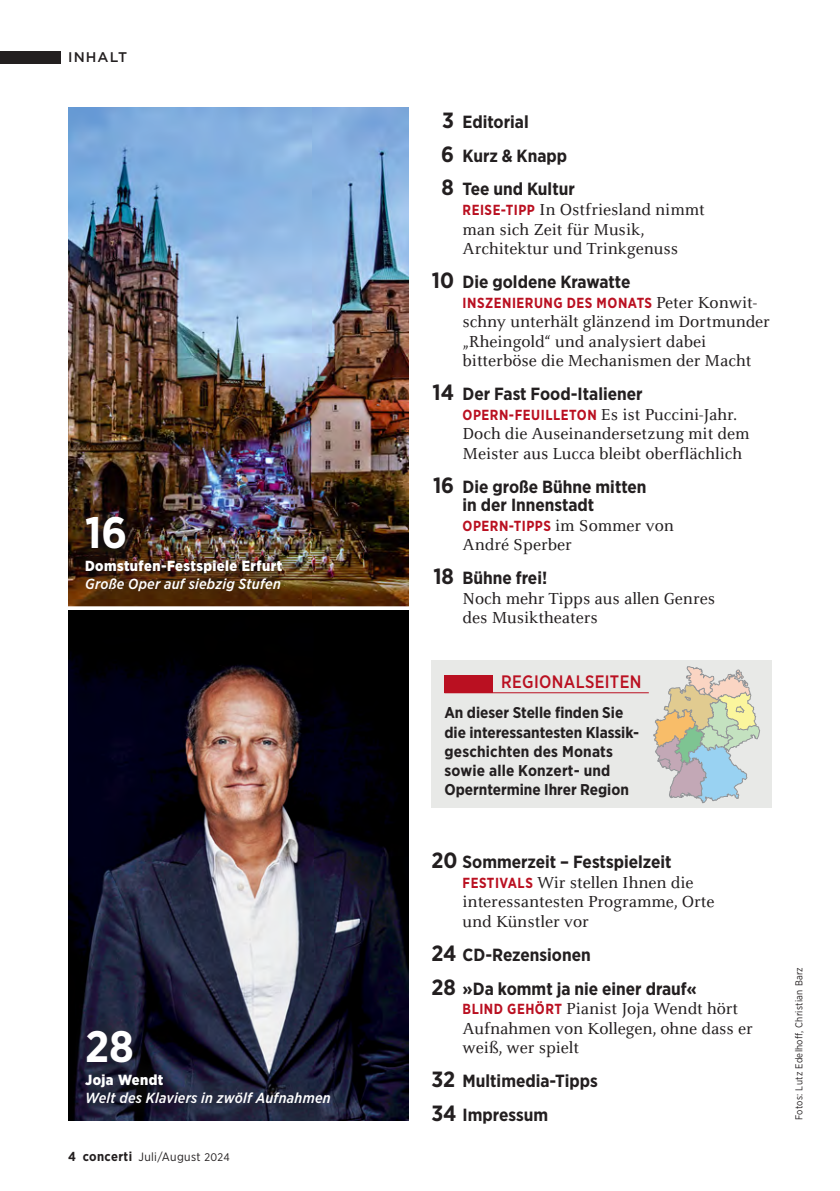
<style>
.page{position:relative;width:840px;height:1191px;background:#fff}
.page>*{position:absolute;margin:0;border:0;box-sizing:border-box;transform-origin:0 0}
.t1{font:700 44px "Gotham Narrow";color:#fff}
.t2{font:500 18px "Gotham Narrow";letter-spacing:.02em;color:#ba1021;scale:.95 1}
.t3{font:700 17.6px/33.8px "Gotham Narrow";color:#231f20}
.t4{font:16.8px/19.6px "Celeste Small Text";letter-spacing:-.005em;color:#231f20;scale:.94 1}
.t5{font:700 15.6px/19.2px "Gotham Narrow";color:#231f20}
.t6{font:700 14.6px "Gotham Narrow";letter-spacing:.04em;color:#ba1021;scale:.94 1}
.t7{font:900 14.6px/18px "Gotham Narrow";letter-spacing:.03em;color:#fff}
.t8{font:italic 500 14.6px/18px "Gotham Narrow";letter-spacing:.015em;color:#fff}
.t9{font:500 14px "Gotham";letter-spacing:.08em;color:#231f20}
.t10{font:12px "Gotham Narrow";letter-spacing:.03em;color:#231f20}
.t11{font:10px "Gotham Narrow";letter-spacing:.03em;color:#231f20;scale:.95 1}
.s1{font-weight:500;font-style:italic}
.s2{font-weight:900;font-style:normal}
.s3{font-weight:700;font-size:13px}
.s4{font-size:11px}
.s5{font-size:22px}
.s6{font-family:"Gotham Narrow";font-weight:700;font-size:14.6px;color:#ba1021}
.s7{font-family:"Celeste Small Text";font-weight:400;font-size:16.8px;color:#231f20}
</style>
<div class="page">
<div style="left:0;top:51px;width:61px;height:12px;background:#231f20"></div>
<img style="left:68px;top:610px;width:340px;height:510px">
<img style="left:68px;top:108px;width:340px;height:498px">
<div style="left:431px;top:660px;width:340px;height:148px;background:#e8e9e7"></div>
<hr style="left:444px;top:692px;width:204px;height:1px;background:#ba1021">
<div style="left:444px;top:674px;width:49px;height:18px;background:#ba1021"></div>
<svg style="left:653px;top:666px;width:106px;height:137px"></svg>
<img style="left:68px;top:498px;width:231px;height:109px">
<svg style="left:68px;top:1012px;width:279px;height:109px;background:#222439"></svg>
<p class="t9" style="left:68px;top:48px;width:61px">INHALT</p>
<p class="t1" style="left:85px;top:504px;width:44px">16</p>
<p class="t7" style="left:85px;top:557px;width:198px">Domstufen-Festspiele Erfurt<br><span class="s1">Große Oper auf siebzig Stufen</span></p>
<p class="t1" style="left:85px;top:1017px;width:50px">28</p>
<p class="t8" style="left:85px;top:1070px;width:247px"><span class="s2">Joja Wendt<br></span>Welt des Klaviers in zwölf Aufnahmen</p>
<p class="t10" style="left:68px;top:1149px;width:163px"><span class="s3">4 concerti</span> Juli/August <span class="s4">2024</span></p>
<p class="t3" style="left:441px;top:105px;width:135px"><span class="s5">3</span> Editorial<br><span class="s5">6</span> Kurz &amp; Knapp<br><span class="s5">8</span> Tee und Kultur</p>
<p class="t4" style="left:462px;top:200px;width:259px"><span class="s6">REISE-TIPP</span> In Ostfriesland nimmt man sich Zeit für Musik,<br>Architektur und Trinkgenuss</p>
<p class="t3" style="left:431px;top:265px;width:200px"><span class="s5">10</span> Die goldene Krawatte</p>
<p class="t6" style="left:462px;top:293px;width:315px">INSZENIERUNG DES MONATS <span class="s7">Peter Konwit-</span></p>
<p class="t4" style="left:462px;top:312px;width:328px">schny unterhält glänzend im Dortmunder „Rheingold“ und analysiert dabei bitterböse die Mechanismen der Macht</p>
<p class="t3" style="left:432px;top:377px;width:211px"><span class="s5">14</span> Der Fast Food-Italiener</p>
<p class="t4" style="left:462px;top:405px;width:306px"><span class="s6">OPERN-FEUILLETON</span> Es ist Puccini-Jahr.<br>Doch die Auseinandersetzung mit dem<br>Meister aus Lucca bleibt oberflächlich</p>
<p class="t3" style="left:462px;top:477px;width:185px;line-height:18.4px;text-indent:-30px"><span class="s5">16</span> Die große Bühne mitten in der Innenstadt</p>
<p class="t6" style="left:462px;top:516px;width:226px">OPERN-TIPPS <span class="s7">im Sommer von</span></p>
<p class="t4" style="left:462px;top:535px;width:118px">André Sperber</p>
<p class="t3" style="left:433px;top:561px;width:115px"><span class="s5">18</span> Bühne frei!</p>
<p class="t4" style="left:462px;top:589px;width:270px">Noch mehr Tipps aus allen Genres des Musiktheaters</p>
<p class="t2" style="left:501px;top:670px;width:149px">REGIONALSEITEN</p>
<p class="t5" style="left:444px;top:703px;width:196px">An dieser Stelle finden Sie die interessantesten Klassik&shy;geschichten des Monats sowie alle Konzert- und<br>Operntermine Ihrer Region</p>
<p class="t3" style="left:431px;top:845px;width:241px"><span class="s5">20</span> Sommerzeit – Festspielzeit</p>
<p class="t4" style="left:462px;top:873px;width:269px"><span class="s6">FESTIVALS</span> Wir stellen Ihnen die interessantesten Programme, Orte und Künstler vor</p>
<p class="t3" style="left:431px;top:937px;width:267px"><span class="s5">24</span> CD-Rezensionen<br><span class="s5">28</span> »Da kommt ja nie einer drauf«</p>
<p class="t4" style="left:462px;top:999px;width:310px"><span class="s6">BLIND GEHÖRT</span> Pianist Joja Wendt hört<br>Aufnahmen von Kollegen, ohne dass er weiß, wer spielt</p>
<p class="t3" style="left:431px;top:1063px;width:168px"><span class="s5">32</span> Multimedia-Tipps<br><span class="s5">34</span> Impressum</p>
<p class="t11" style="left:792px;top:1120px;width:162px;rotate:-90deg">Fotos: Lutz Edelhoff, Christian Barz</p>
</div>
